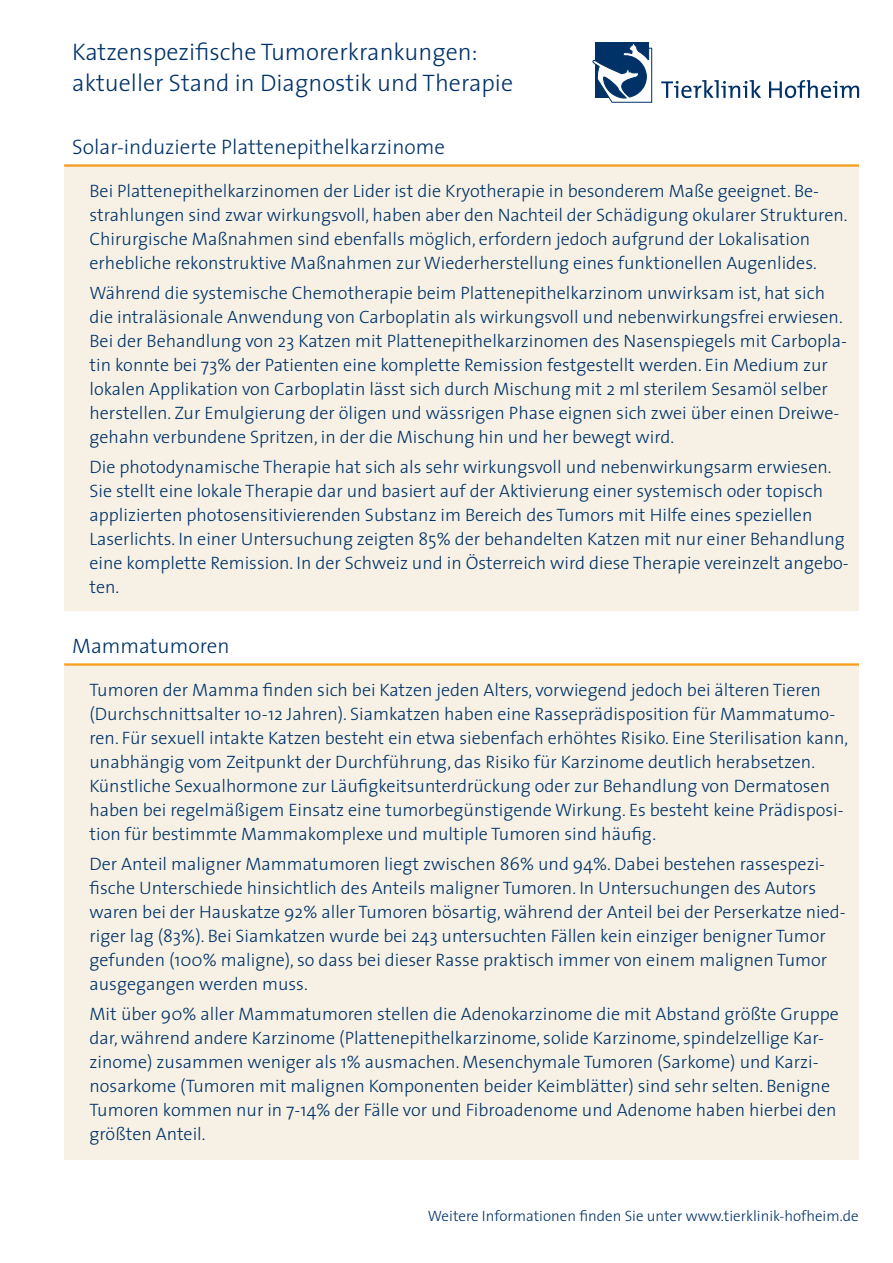
<style>
.page{position:relative;width:893px;height:1263px;background:#fff}
.page>*{position:absolute;margin:0;border:0;box-sizing:border-box;transform-origin:0 0}
.t1{font:300 24px/31.2px "The Sans";color:#003268}
.t2{font:300 21px "The Sans";color:#003268}
.t3{font:300 18px/24px "The Sans";color:#003268}
.t4{font:300 15px "The Sans";color:#003268}
</style>
<div class="page">
<div style="left:64px;top:165px;width:795px;height:446px;background:#f6f1e4"></div>
<div style="left:64px;top:663px;width:795px;height:496px;background:#f6f1e4"></div>
<hr style="left:64px;top:164px;width:795px;height:3px;background:#f89c1c">
<hr style="left:64px;top:663px;width:795px;height:3px;background:#f89c1c">
<svg style="left:592px;top:42px;width:61px;height:61px"></svg>
<svg style="left:661px;top:80px;width:198px;height:18px"></svg>
<h1 class="t1" style="left:72px;top:36px;width:442px">Katzenspezifische Tumorerkrankungen: aktueller Stand in Diagnostik und Therapie</h1>
<p class="t2" style="left:72px;top:129px;width:374px">Solar-induzierte Plattenepithelkarzinome</p>
<p class="t3" style="left:90px;top:178px;width:759px">Bei Plattenepithelkarzinomen der Lider ist die Kryotherapie in besonderem Maße geeignet. Be&shy;strahlungen sind zwar wirkungsvoll, haben aber den Nachteil der Schädigung okularer Strukturen.<br>Chirurgische Maßnahmen sind ebenfalls möglich, erfordern jedoch aufgrund der Lokalisation erhebliche rekonstruktive Maßnahmen zur Wiederherstellung eines funktionellen Augenlides.</p>
<p class="t3" style="left:90px;top:280px;width:759px">Während die systemische Chemotherapie beim Plattenepithelkarzinom unwirksam ist, hat sich die intraläsionale Anwendung von Carboplatin als wirkungsvoll und nebenwirkungsfrei erwiesen.<br>Bei der Behandlung von 23 Katzen mit Plattenepithelkarzinomen des Nasenspiegels mit Carbopla&shy;tin konnte bei 73% der Patienten eine komplette Remission festgestellt werden. Ein Medium zur lokalen Applikation von Carboplatin lässt sich durch Mischung mit 2 ml sterilem Sesamöl selber herstellen. Zur Emulgierung der öligen und wässrigen Phase eignen sich zwei über einen Dreiwe&shy;gehahn verbundene Spritzen, in der die Mischung hin und her bewegt wird.</p>
<p class="t3" style="left:90px;top:455px;width:761px">Die photodynamische Therapie hat sich als sehr wirkungsvoll und nebenwirkungsarm erwiesen.<br>Sie stellt eine lokale Therapie dar und basiert auf der Aktivierung einer systemisch oder topisch applizierten photosensitivierenden Substanz im Bereich des Tumors mit Hilfe eines speziellen Laserlichts. In einer Untersuchung zeigten 85% der behandelten Katzen mit nur einer Behandlung eine komplette Remission. In der Schweiz und in Österreich wird diese Therapie vereinzelt angebo&shy;ten.</p>
<p class="t2" style="left:72px;top:628px;width:159px">Mammatumoren</p>
<p class="t3" style="left:90px;top:677px;width:760px">Tumoren der Mamma finden sich bei Katzen jeden Alters, vorwiegend jedoch bei älteren Tieren (Durchschnittsalter 10-12 Jahren). Siamkatzen haben eine Rasseprädisposition für Mammatumo&shy;ren. Für sexuell intakte Katzen besteht ein etwa siebenfach erhöhtes Risiko. Eine Sterilisation kann, unabhängig vom Zeitpunkt der Durchführung, das Risiko für Karzinome deutlich herabsetzen.<br>Künstliche Sexualhormone zur Läufigkeitsunterdrückung oder zur Behandlung von Dermatosen haben bei regelmäßigem Einsatz eine tumorbegünstigende Wirkung. Es besteht keine Prädisposi&shy;tion für bestimmte Mammakomplexe und multiple Tumoren sind häufig.</p>
<p class="t3" style="left:90px;top:851px;width:758px">Der Anteil maligner Mammatumoren liegt zwischen 86% und 94%. Dabei bestehen rassespezi&shy;fische Unterschiede hinsichtlich des Anteils maligner Tumoren. In Untersuchungen des Autors waren bei der Hauskatze 92% aller Tumoren bösartig, während der Anteil bei der Perserkatze nied&shy;riger lag (83%). Bei Siamkatzen wurde bei 243 untersuchten Fällen kein einziger benigner Tumor gefunden (100% maligne), so dass bei dieser Rasse praktisch immer von einem malignen Tumor ausgegangen werden muss.</p>
<p class="t3" style="left:90px;top:1002px;width:751px">Mit über 90% aller Mammatumoren stellen die Adenokarzinome die mit Abstand größte Gruppe dar, während andere Karzinome (Plattenepithelkarzinome, solide Karzinome, spindelzellige Kar&shy;zinome) zusammen weniger als 1% ausmachen. Mesenchymale Tumoren (Sarkome) und Karzi&shy;nosarkome (Tumoren mit malignen Komponenten beider Keimblätter) sind sehr selten. Benigne Tumoren kommen nur in 7-14% der Fälle vor und Fibroadenome und Adenome haben hierbei den größten Anteil.</p>
<p class="t4" style="left:428px;top:1204px;width:432px">Weitere Informationen finden Sie unter www.tierklinik-hofheim.de</p>
</div>
